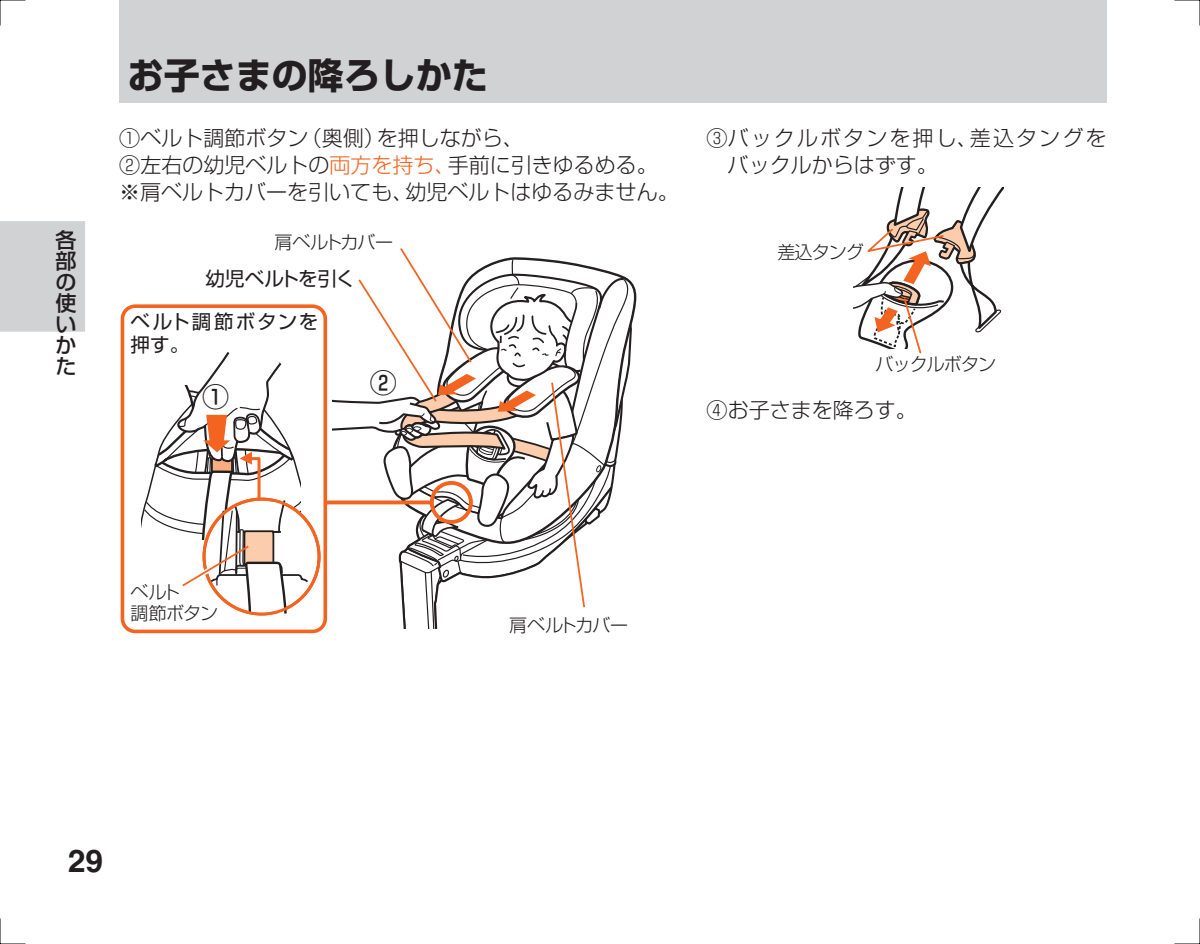
<style>
.page{position:relative;width:1200px;height:944px;background:#fff}
.page>*{position:absolute;margin:0;border:0;box-sizing:border-box;transform-origin:0 0}
.t1{font:700 36px "Shin Go Pro";color:#231f20}
.t2{font:700 31.5px "Helvetica";color:#231f20}
.t3{font:500 27px "Shin Go Pro";color:#231f20}
.t4{font:300 21px/27px "Shin Go Pro";color:#231f20}
.t5{font:300 21px/27px "Shin Go Pro";letter-spacing:.1em;color:#231f20}
.t6{font:500 21px/21px "Shin Go Pro";color:#231f20;text-align:justify}
.t7{font:19.5px/23.4px "Shin Go Pro";letter-spacing:.085em;color:#231f20}
.t8{font:19.5px "Shin Go Pro";letter-spacing:-.02em;color:#231f20}
.t9{font:300 18px/21px "Shin Go Pro";letter-spacing:-.05em;color:#231f20}
.s1{color:#f36421}
</style>
<div class="page">
<div style="left:1px;top:223px;width:83px;height:107px;background:#d1d2d4"></div>
<div style="left:0;top:221px;width:85px;height:111px;border:3px solid #d1d2d4"></div>
<div style="left:119px;top:0;width:987px;height:102px;background:#d1d2d4"></div>
<div style="left:121px;top:304px;width:206px;height:329px;border:4px solid #f36421;border-radius:13px"></div>
<svg style="left:325px;top:500px;width:7px;height:4px"></svg>
<svg style="left:204px;top:499px;width:115px;height:115px"></svg>
<svg style="left:141px;top:307px;width:169px;height:327px"></svg>
<svg style="left:332px;top:248px;width:301px;height:381px"></svg>
<svg style="left:853px;top:187px;width:150px;height:167px"></svg>
<svg style="left:0;top:0;width:26px;height:26px"></svg>
<svg style="left:0;top:918px;width:26px;height:26px"></svg>
<svg style="left:1174px;top:0;width:26px;height:26px"></svg>
<svg style="left:1174px;top:918px;width:26px;height:26px"></svg>
<p class="t6" style="left:55px;top:227px;width:22px">各部の使いかた</p>
<h1 class="t1" style="left:128px;top:47px;width:361px">お子さまの降ろしかた</h1>
<p class="t4" style="left:119px;top:122px;width:561px">① ベルト調節ボタン（奥側）を押しながら、<br>② 左右の幼児ベルトの<span class="s1">両方を持ち、</span>手前に引きゆるめる。※肩ベルトカバーを引いても、幼児ベルトはゆるみません。</p>
<p class="t5" style="left:727px;top:122px;width:380px;text-indent:-21px">③ バックルボタンを押し、差込タングをバックルからはずす。</p>
<p class="t9" style="left:274px;top:229px;width:120px">肩ベルトカバー</p>
<p class="t8" style="left:205px;top:263px;width:151px">幼児ベルトを引く</p>
<p class="t7" style="left:131px;top:308px;width:189px">ベルト調節ボタンを押す。</p>
<p class="t3" style="left:202px;top:375px;width:28px">①</p>
<p class="t3" style="left:369px;top:361px;width:28px">②</p>
<p class="t9" style="left:777px;top:240px;width:88px">差込タング</p>
<p class="t9" style="left:875px;top:352px;width:122px">バックルボタン</p>
<p class="t4" style="left:706px;top:394px;width:212px">④ お子さまを降ろす。</p>
<p class="t9" style="left:131px;top:579px;width:89px">ベルト<br>調節ボタン</p>
<p class="t9" style="left:509px;top:612px;width:120px">肩ベルトカバー</p>
<h2 class="t2" style="left:68px;top:841px;width:37px">29</h2>
</div>
